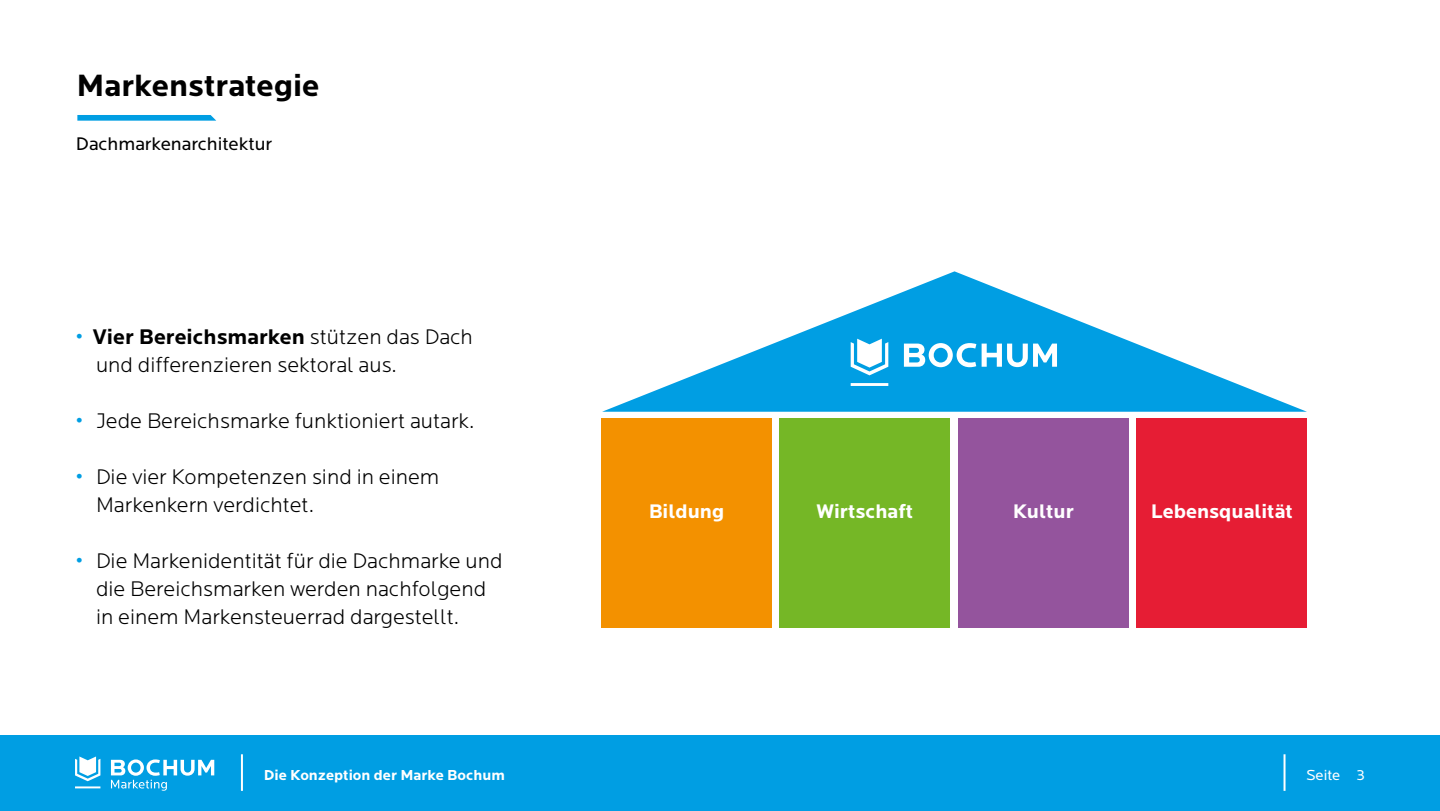
<style>
.page{position:relative;width:1440px;height:811px;background:#fff}
.page>*{position:absolute;margin:0;border:0;box-sizing:border-box;transform-origin:0 0}
.t1{font:700 32px "Locator";color:#000}
.t2{font:300 22px/28px "Locator";color:#000}
.t3{font:700 20.4px "Locator";color:#fff}
.t4{font:19px "Locator";color:#000}
.t5{font:700 15px "Locator";color:#fff}
.t6{font:15px "Locator";color:#fff}
.s1{color:#009ee3}
.s2{font-weight:700}
</style>
<div class="page">
<div style="left:0;top:735px;width:1440px;height:76px;background:#009ee3"></div>
<svg style="left:75px;top:756px;width:139px;height:34px"></svg>
<hr style="left:241px;top:754px;width:2px;height:37px;background:#fff">
<hr style="left:1284px;top:754px;width:2px;height:37px;background:#fff">
<svg style="left:602px;top:271px;width:705px;height:141px"></svg>
<svg style="left:851px;top:339px;width:206px;height:47px"></svg>
<div style="left:1137px;top:418px;width:170px;height:209px;background:#e61d34"></div>
<div style="left:958px;top:418px;width:171px;height:209px;background:#94549d"></div>
<div style="left:780px;top:418px;width:170px;height:209px;background:#75b726"></div>
<div style="left:601px;top:418px;width:171px;height:209px;background:#f39100"></div>
<svg style="left:77px;top:115px;width:139px;height:6px"></svg>
<h1 class="t1" style="left:76px;top:67px;width:245px">Markenstrategie</h1>
<p class="t4" style="left:76px;top:134px;width:198px">Dachmarkenarchitektur</p>
<p class="t2" style="left:96px;top:323px;width:379px;text-indent:-20px"><span class="s1">•</span> <span class="s2">Vier Bereichsmarken</span> stützen das Dach und differenzieren sektoral aus.</p>
<p class="t2" style="left:76px;top:407px;width:400px"><span class="s1">•</span> Jede Bereichsmarke funktioniert autark.</p>
<p class="t2" style="left:96px;top:463px;width:345px;text-indent:-20px"><span class="s1">•</span> Die vier Kompetenzen sind in einem<br>Markenkern verdichtet.</p>
<p class="t2" style="left:96px;top:547px;width:408px;text-indent:-20px"><span class="s1">•</span> Die Markenidentität für die Dachmarke und die Bereichsmarken werden nachfolgend in einem Markensteuerrad dargestellt.</p>
<p class="t3" style="left:649px;top:500px;width:77px">Bildung</p>
<p class="t3" style="left:816px;top:500px;width:98px">Wirtschaft</p>
<p class="t3" style="left:1013px;top:500px;width:63px">Kultur</p>
<p class="t3" style="left:1151px;top:500px;width:143px">Lebensqualität</p>
<p class="t5" style="left:264px;top:766px;width:242px">Die Konzeption der Marke Bochum</p>
<p class="t6" style="left:1306px;top:766px;width:60px">Seite 3</p>
</div>
